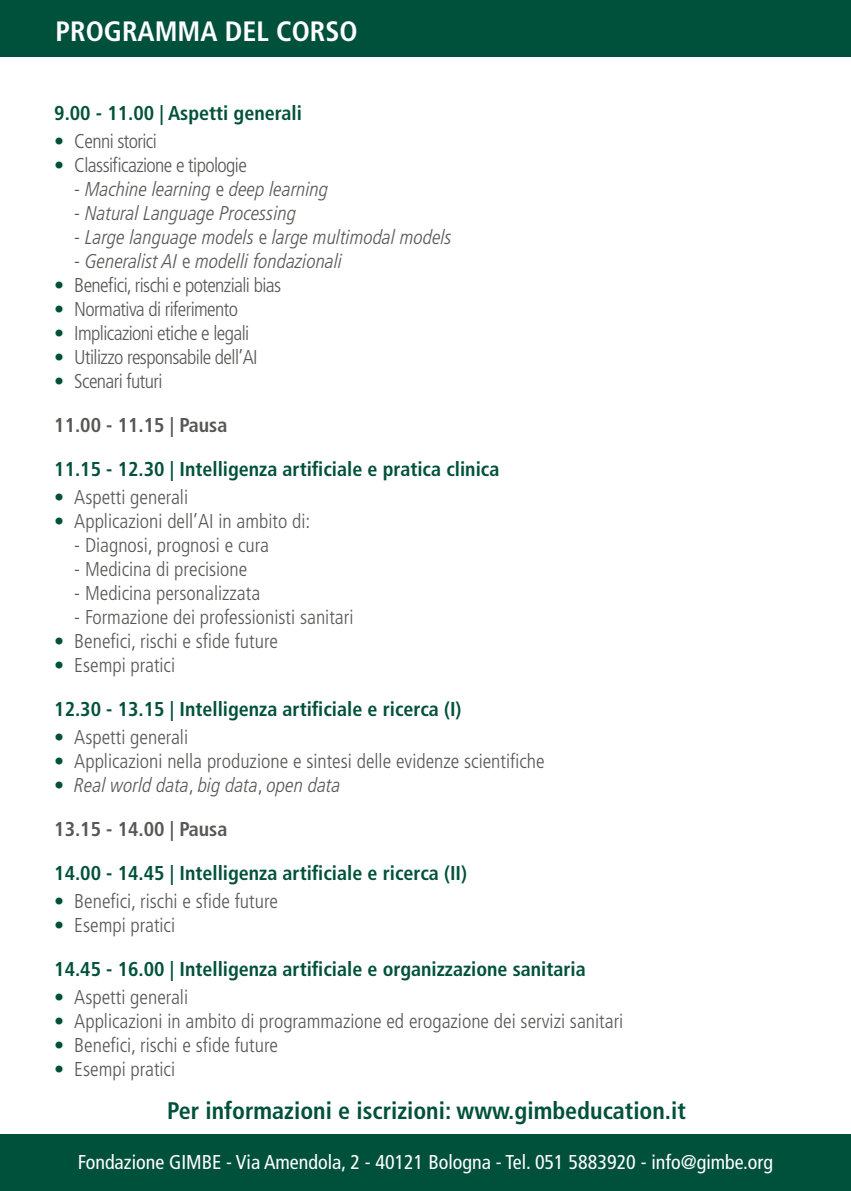
<style>
.page{position:relative;width:851px;height:1191px;background:#fff}
.page>*{position:absolute;margin:0;border:0;box-sizing:border-box;transform-origin:0 0}
.t1{font:700 condensed 28px "Frutiger LT Std";color:#fff}
.t2{font:700 condensed 24px "Frutiger LT Std";color:#00513b}
.t3{font:300 condensed 20px "Frutiger LT Std";color:#575756}
.t4{font:700 condensed 20px "Frutiger LT Std";color:#00513b}
.t5{font:300 condensed 20px "Frutiger LT Std";letter-spacing:-.03em;color:#575756}
.t6{font:italic 300 condensed 20px "Frutiger LT Pro";color:#575756}
.t7{font:condensed 20px "Frutiger LT Std";color:#fff}
.t8{font:700 condensed 20px "Frutiger LT Std";color:#575756}
.s1{color:#00513b}
.s2{font-family:"Frutiger LT Std";font-style:normal}
.s3{font-family:"Frutiger LT Std";font-style:normal;color:#00513b}
</style>
<div class="page">
<div style="left:0;top:0;width:850px;height:57px;background:#00513b"></div>
<div style="left:0;top:1134px;width:850px;height:57px;background:#00513b"></div>
<h1 class="t1" style="left:56px;top:15px;width:303px">PROGRAMMA DEL CORSO</h1>
<p class="t4" style="left:54px;top:101px;width:249px">9.00 - 11.00 | Aspetti generali</p>
<p class="t5" style="left:54px;top:130px;width:104px"><span class="s1">•</span> Cenni storici</p>
<p class="t5" style="left:54px;top:154px;width:194px"><span class="s1">•</span> Classificazione e tipologie</p>
<p class="t6" style="left:74px;top:178px;width:255px"><span class="s2">-</span> Machine learning <span class="s2">e</span> deep learning</p>
<p class="t6" style="left:74px;top:202px;width:223px"><span class="s2">-</span> Natural Language Processing</p>
<p class="t6" style="left:74px;top:226px;width:379px"><span class="s2">-</span> Large language models <span class="s2">e</span> large multimodal models</p>
<p class="t6" style="left:74px;top:250px;width:269px"><span class="s2">-</span> Generalist AI <span class="s2">e</span> modelli fondazionali</p>
<p class="t5" style="left:54px;top:274px;width:228px"><span class="s1">•</span> Benefici, rischi e potenziali bias</p>
<p class="t5" style="left:54px;top:298px;width:185px"><span class="s1">•</span> Normativa di riferimento</p>
<p class="t5" style="left:54px;top:322px;width:196px"><span class="s1">•</span> Implicazioni etiche e legali</p>
<p class="t5" style="left:54px;top:346px;width:205px"><span class="s1">•</span> Utilizzo responsabile dell’AI</p>
<p class="t5" style="left:54px;top:370px;width:110px"><span class="s1">•</span> Scenari futuri</p>
<p class="t8" style="left:54px;top:413px;width:174px">11.00 - 11.15 | Pausa</p>
<p class="t4" style="left:54px;top:457px;width:446px">11.15 - 12.30 | Intelligenza artificiale e pratica clinica</p>
<p class="t3" style="left:54px;top:486px;width:135px"><span class="s1">•</span> Aspetti generali</p>
<p class="t3" style="left:54px;top:510px;width:257px"><span class="s1">•</span> Applicazioni dell’AI in ambito di:</p>
<p class="t3" style="left:74px;top:534px;width:196px">- Diagnosi, prognosi e cura</p>
<p class="t3" style="left:74px;top:558px;width:174px">- Medicina di precisione</p>
<p class="t3" style="left:74px;top:582px;width:187px">- Medicina personalizzata</p>
<p class="t3" style="left:74px;top:606px;width:280px">- Formazione dei professionisti sanitari</p>
<p class="t3" style="left:54px;top:630px;width:225px"><span class="s1">•</span> Benefici, rischi e sfide future</p>
<p class="t3" style="left:54px;top:654px;width:122px"><span class="s1">•</span> Esempi pratici</p>
<p class="t4" style="left:54px;top:697px;width:408px">12.30 - 13.15 | Intelligenza artificiale e ricerca (I)</p>
<p class="t3" style="left:54px;top:726px;width:135px"><span class="s1">•</span> Aspetti generali</p>
<p class="t3" style="left:54px;top:750px;width:492px"><span class="s1">•</span> Applicazioni nella produzione e sintesi delle evidenze scientifiche</p>
<p class="t6" style="left:54px;top:774px;width:288px"><span class="s3">•</span> Real world data<span class="s2">,</span> big data<span class="s2">,</span> open data</p>
<p class="t8" style="left:54px;top:817px;width:174px">13.15 - 14.00 | Pausa</p>
<p class="t4" style="left:54px;top:861px;width:414px">14.00 - 14.45 | Intelligenza artificiale e ricerca (II)</p>
<p class="t3" style="left:54px;top:890px;width:225px"><span class="s1">•</span> Benefici, rischi e sfide future</p>
<p class="t3" style="left:54px;top:914px;width:122px"><span class="s1">•</span> Esempi pratici</p>
<p class="t4" style="left:54px;top:957px;width:533px">14.45 - 16.00 | Intelligenza artificiale e organizzazione sanitaria</p>
<p class="t3" style="left:54px;top:986px;width:135px"><span class="s1">•</span> Aspetti generali</p>
<p class="t3" style="left:54px;top:1010px;width:570px"><span class="s1">•</span> Applicazioni in ambito di programmazione ed erogazione dei servizi sanitari</p>
<p class="t3" style="left:54px;top:1034px;width:225px"><span class="s1">•</span> Benefici, rischi e sfide future</p>
<p class="t3" style="left:54px;top:1058px;width:122px"><span class="s1">•</span> Esempi pratici</p>
<p class="t2" style="left:167px;top:1096px;width:520px">Per informazioni e iscrizioni: www.gimbeducation.it</p>
<p class="t7" style="left:78px;top:1150px;width:696px">Fondazione GIMBE - Via Amendola, 2 - 40121 Bologna - Tel. 051 5883920 - info@gimbe.org</p>
</div>
